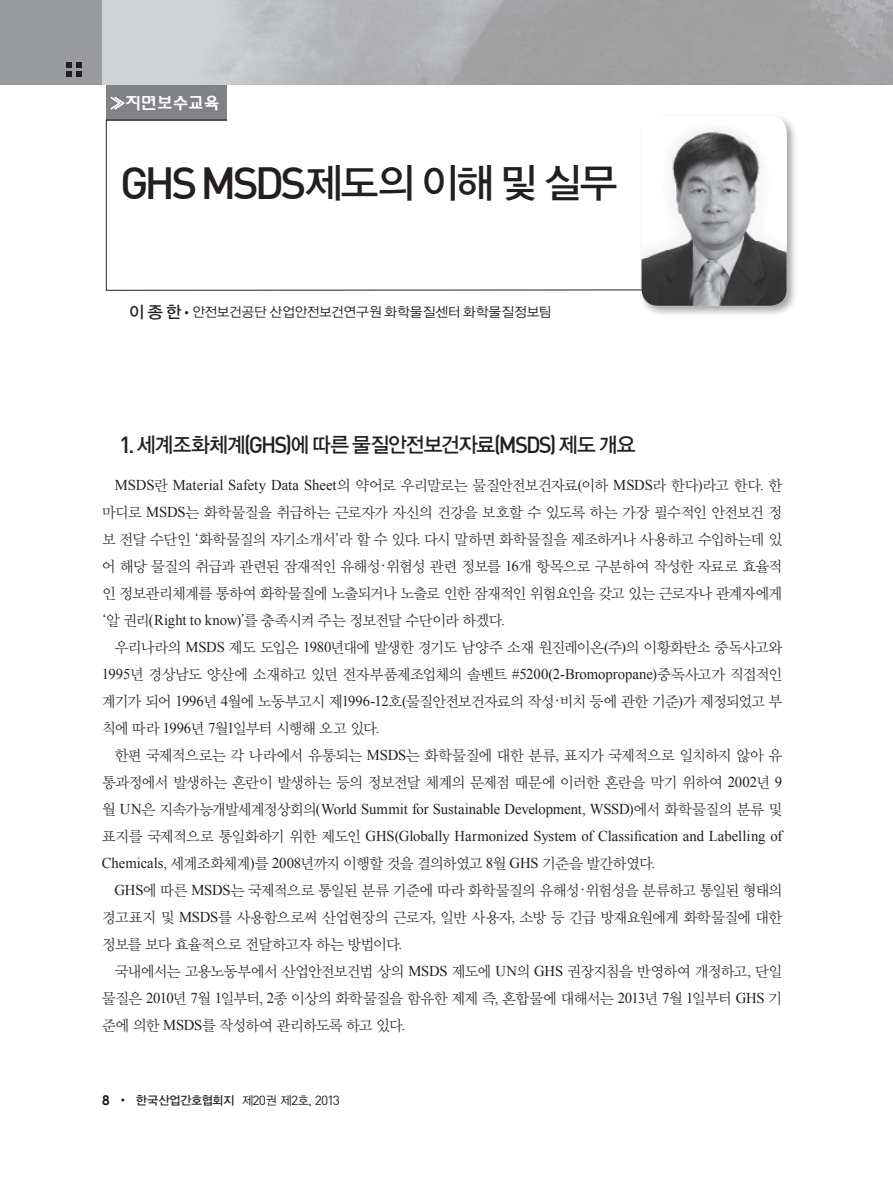
<style>
.page{position:relative;width:893px;height:1191px;background:#fff}
.page>*{position:absolute;margin:0;border:0;box-sizing:border-box;transform-origin:0 0}
.t1{font:40.5px "YDIYGO130 KSCPC EUC H";letter-spacing:-.115em;color:#231f20}
.t2{font:21px "YDIYGO130 KSCPC EUC H";letter-spacing:-.11em;color:#231f20;scale:.96 1}
.t3{font:700 16.5px "Asia K Bisang";letter-spacing:-.06em;color:#fff}
.t4{font:15px/27px "YDIY Mj O320";letter-spacing:-.05em;color:#231f20;text-align:justify}
.t5{font:15px/27px "Times New Roman";color:#231f20}
.t6{font:13.5px "YDIYGO120 KSCPC EUC H";letter-spacing:-.07em;color:#231f20}
.t7{font:12px "YDIYGO130 KSCPC EUC H";letter-spacing:-.1em;color:#231f20}
.s1{font-family:"Gulim";font-weight:400}
.s2{font-family:"Dinmed";font-size:44.1px}
.s3{font-family:"YDIYGO130 KSCPC EUC H";font-size:16.5px}
.s4{font-family:"Dinreg";font-size:9.75px}
.s5{font-family:"Dinmed";font-size:22.95px}
.s6{font-family:"YDIY Mj O320"}
.s7{font-family:"Times New Roman"}
.s8{font-family:"Gulim"}
.s9{font-family:"Dinreg";font-size:16.35px}
.s10{font-family:"Century Gothic";font-weight:700;font-size:13.5px}
.s11{font-family:"YDIYGO120 KSCPC EUC H"}
.s12{font-family:"Dinreg";font-size:13.05px}
</style>
<div class="page">
<div style="left:106px;top:85px;width:121px;height:35px;background:#808285"></div>
<svg style="left:106px;top:119px;width:533px;height:172px"></svg>
<svg style="left:111px;top:97px;width:13px;height:12px"></svg>
<div style="left:639px;top:113px;width:165px;height:210px;background:#231f20;opacity:.4"></div>
<img style="left:641px;top:116px;width:146px;height:190px">
<div style="left:0;top:0;width:102px;height:85px;background:#9a9b9f"></div>
<svg style="left:67px;top:62px;width:14px;height:15px"></svg>
<p class="t3" style="left:109px;top:95px;width:112px"><span class="s1">≫</span>지면보수교육</p>
<h1 class="t1" style="left:120px;top:160px;width:500px"><span class="s2">GHS MSDS</span>제도의 이해 및 실무</h1>
<p class="t6" style="left:129px;top:305px;width:425px"><span class="s3">이 종 한</span> <span class="s4">•</span> 안전보건공단 산업안전보건연구원 화학물질센터 화학물질정보팀</p>
<h2 class="t2" style="left:119px;top:433px;width:540px"><span class="s5">1.</span> 세계조화체계<span class="s5">(GHS)</span>에 따른 물질안전보건자료<span class="s5">(MSDS)</span> 제도 개요</h2>
<p class="t5" style="left:115px;top:471px;width:669px">MSDS<span class="s6">란</span> Material Safety Data Sheet<span class="s6">의 약어로 우리말로는 물질안전보건자료</span>(<span class="s6">이하</span> MSDS<span class="s6">라 한다</span>)<span class="s6">라고 한다</span>. <span class="s6">한</span></p>
<p class="t4" style="left:102px;top:499px;width:682px">마디로 <span class="s7">MSDS</span>는 화학물질을 취급하는 근로자가 자신의 건강을 보호할 수 있도록 하는 가장 필수적인 안전보건 정 보 전달 수단인 <span class="s8">‘</span>화학물질의 자기소개서<span class="s8">’</span>라 할 수 있다<span class="s7">.</span> 다시 말하면 화학물질을 제조하거나 사용하고 수입하는데 있 어 해당 물질의 취급과 관련된 잠재적인 유해성<span class="s9">·</span>위험성 관련 정보를 <span class="s7">16</span>개 항목으로 구분하여 작성한 자료로 효율적 인 정보관리체계를 통하여 화학물질에 노출되거나 노출로 인한 잠재적인 위험요인을 갖고 있는 근로자나 관계자에게 <span class="s8">‘</span>알 권리<span class="s7">(Right to know)</span><span class="s8">’</span>를 충족시켜 주는 정보전달 수단이라 하겠다<span class="s7">.</span></p>
<p class="t4" style="left:102px;top:634px;width:682px;text-indent:13px">우리나라의 <span class="s7">MSDS</span> 제도 도입은 <span class="s7">1980</span>년대에 발생한 경기도 남양주 소재 원진레이온<span class="s7">(</span>주<span class="s7">)</span>의 이황화탄소 중독사고와 <span class="s7">1995</span>년 경상남도 양산에 소재하고 있던 전자부품제조업체의 솔벤트 <span class="s7">#5200(2-Bromopropane)</span>중독사고가 직접적인 계기가 되어 <span class="s7">1996</span>년 <span class="s7">4</span>월에 노동부고시 제<span class="s7">1996-12</span>호<span class="s7">(</span>물질안전보건자료의 작성<span class="s9">·</span>비치 등에 관한 기준<span class="s7">)</span>가 제정되었고 부 칙에 따라 <span class="s7">1996</span>년 <span class="s7">7</span>월<span class="s7">1</span>일부터 시행해 오고 있다<span class="s7">.</span></p>
<p class="t4" style="left:102px;top:742px;width:682px;text-align:right">한편 국제적으로는 각 나라에서 유통되는 <span class="s7">MSDS</span>는 화학물질에 대한 분류<span class="s7">,</span> 표지가 국제적으로 일치하지 않아 유 통과정에서 발생하는 혼란이 발생하는 등의 정보전달 체계의 문제점 때문에 이러한 혼란을 막기 위하여 <span class="s7">2002</span>년 <span class="s7">9</span></p>
<p class="t5" style="left:102px;top:795px;width:682px"><span class="s6">월</span> UN<span class="s6">은 지속가능개발세계정상회의</span>(World Summit for Sustainable Development, WSSD)<span class="s6">에서 화학물질의 분류 및 표지를 국제적으로 통일화하기 위한 제도인</span> GHS(Globally Harmonized System of Classification and Labelling of</p>
<p class="t4" style="left:102px;top:850px;width:555px"><span class="s7">Chemicals,</span> 세계조화체계<span class="s7">)</span>를 <span class="s7">2008</span>년까지 이행할 것을 결의하였고 <span class="s7">8</span>월 <span class="s7">GHS</span> 기준을 발간하였다<span class="s7">.</span></p>
<p class="t4" style="left:115px;top:877px;width:669px"><span class="s7">GHS</span>에 따른 <span class="s7">MSDS</span>는 국제적으로 통일된 분류 기준에 따라 화학물질의 유해성<span class="s9">·</span>위험성을 분류하고 통일된 형태의</p>
<p class="t4" style="left:102px;top:904px;width:682px">경고표지 및 <span class="s7">MSDS</span>를 사용함으로써 산업현장의 근로자<span class="s7">,</span> 일반 사용자<span class="s7">,</span> 소방 등 긴급 방재요원에게 화학물질에 대한</p>
<p class="t4" style="left:102px;top:931px;width:302px">정보를 보다 효율적으로 전달하고자 하는 방법이다<span class="s7">.</span></p>
<p class="t4" style="left:115px;top:958px;width:669px">국내에서는 고용노동부에서 산업안전보건법 상의 <span class="s7">MSDS</span> 제도에 <span class="s7">UN</span>의 <span class="s7">GHS</span> 권장지침을 반영하여 개정하고<span class="s7">,</span> 단일</p>
<p class="t4" style="left:102px;top:985px;width:682px">물질은 <span class="s7">2010</span>년 <span class="s7">7</span>월 <span class="s7">1</span>일부터<span class="s7">, 2</span>종 이상의 화학물질을 함유한 제제 즉<span class="s7">,</span> 혼합물에 대해서는 <span class="s7">2013</span>년 <span class="s7">7</span>월 <span class="s7">1</span>일부터 <span class="s7">GHS</span> 기</p>
<p class="t4" style="left:102px;top:1012px;width:305px">준에 의한 <span class="s7">MSDS</span>를 작성하여 관리하도록 하고 있다<span class="s7">.</span></p>
<p class="t7" style="left:102px;top:1093px;width:240px"><span class="s10">8</span> <span class="s7">•</span> 한국산업간호협회지 <span class="s11">제</span><span class="s12">20</span><span class="s11">권 제</span><span class="s12">2</span><span class="s11">호</span><span class="s12">, 2013</span></p>
</div>
